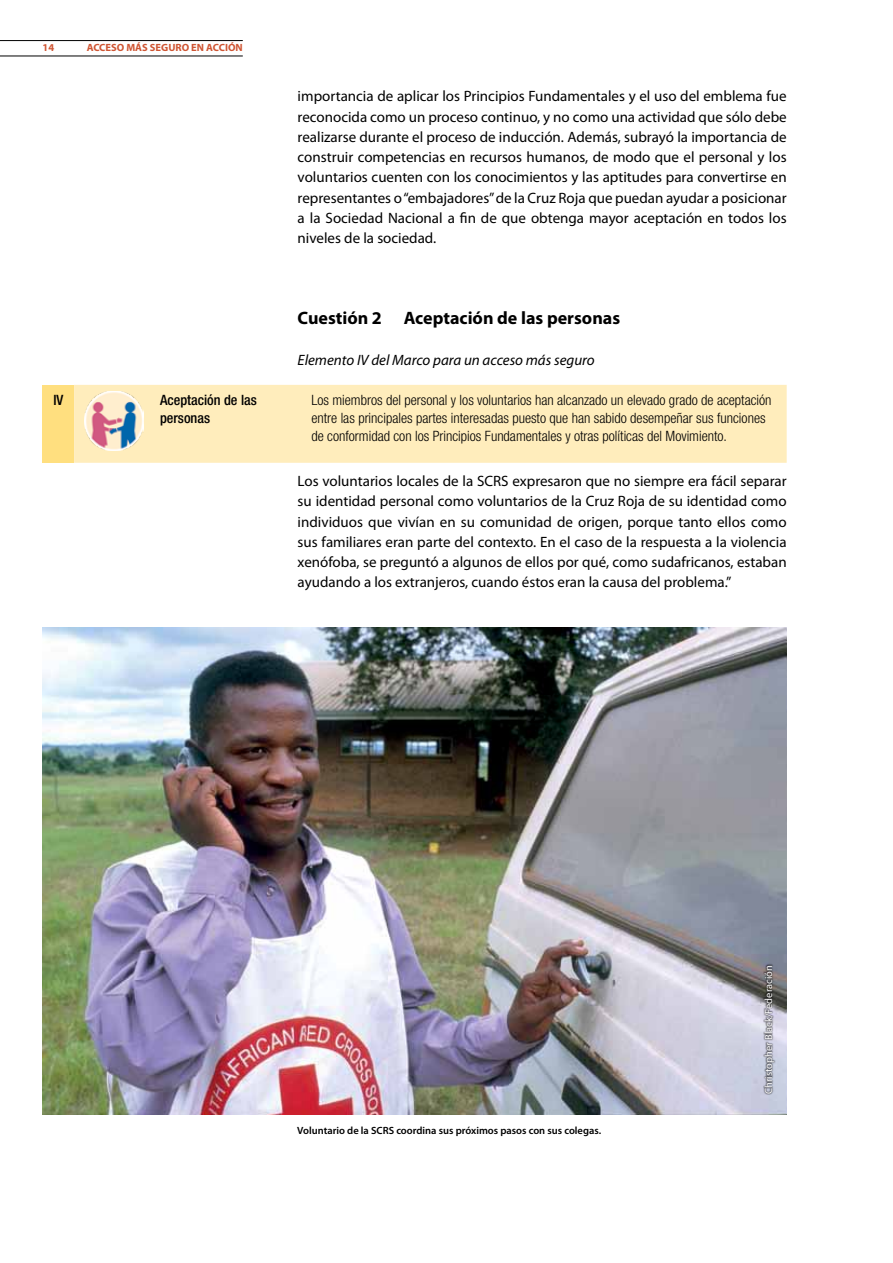
<style>
.page{position:relative;width:893px;height:1263px;background:#fff}
.page>*{position:absolute;margin:0;border:0;box-sizing:border-box;transform-origin:0 0}
.t1{font:700 18px "Myriad Pro";color:#000}
.t2{font:15px/20.2px "Myriad Pro";color:#000;text-align:justify}
.t3{font:italic 15px "Myriad Pro";color:#000}
.t4{font:300 condensed 14.25px/18px "Helvetica Neue";color:#000}
.t5{font:500 condensed 14.25px/18px "Helvetica Neue";color:#000}
.t6{font:600 10.5px "Myriad Pro";color:#000}
.t7{font:10.5px "Myriad Pro";color:#fff}
.t8{font:700 10.5px "Myriad Pro";color:#cf5533}
</style>
<div class="page">
<hr style="left:0;top:40px;width:243px;height:1px;background:#000">
<hr style="left:0;top:56px;width:243px;height:1px;background:#000">
<img style="left:43px;top:628px;width:743px;height:486px">
<div style="left:763px;top:964px;width:13px;height:131px;background:#000;opacity:.6"></div>
<div style="left:43px;top:385px;width:31px;height:78px;background:#ffdf7f"></div>
<div style="left:74px;top:385px;width:713px;height:78px;background:#ffedbc"></div>
<img style="left:84px;top:391px;width:60px;height:59px">
<p class="t8" style="left:43px;top:41px;width:13px">14</p>
<p class="t8" style="left:87px;top:41px;width:158px">ACCESO MÁS SEGURO EN ACCIÓN</p>
<p class="t2" style="left:298px;top:86px;width:491px">importancia de aplicar los Principios Fundamentales y el uso del emblema fue reconocida como un proceso continuo, y no como una actividad que sólo debe realizarse durante el proceso de inducción. Además, subrayó la importancia de construir competencias en recursos humanos, de modo que el personal y los voluntarios cuenten con los conocimientos y las aptitudes para convertirse en representantes o “embajadores” de la Cruz Roja que puedan ayudar a posicionar a la Sociedad Nacional a fin de que obtenga mayor aceptación en todos los niveles de la sociedad.</p>
<p class="t1" style="left:298px;top:306px;width:324px">Cuestión 2 Aceptación de las personas</p>
<p class="t3" style="left:298px;top:350px;width:299px">Elemento IV del Marco para un acceso más seguro</p>
<p class="t5" style="left:53px;top:390px;width:11px">IV</p>
<p class="t5" style="left:160px;top:390px;width:98px">Aceptación de las personas</p>
<p class="t4" style="left:311px;top:390px;width:462px">Los miembros del personal y los voluntarios han alcanzado un elevado grado de aceptación entre las principales partes interesadas puesto que han sabido desempeñar sus funciones de conformidad con los Principios Fundamentales y otras políticas del Movimiento.</p>
<p class="t2" style="left:298px;top:471px;width:491px">Los voluntarios locales de la SCRS expresaron que no siempre era fácil separar su identidad personal como voluntarios de la Cruz Roja de su identidad como individuos que vivían en su comunidad de origen, porque tanto ellos como sus familiares eran parte del contexto. En el caso de la respuesta a la violencia xenófoba, se preguntó a algunos de ellos por qué, como sudafricanos, estaban ayudando a los extranjeros, cuando éstos eran la causa del problema.”</p>
<p class="t6" style="left:297px;top:1124px;width:305px">Voluntario de la SCRS coordina sus próximos pasos con sus colegas.</p>
<p class="t7" style="left:762px;top:1094px;width:130px;rotate:-90deg">Christopher Black/Federación</p>
</div>
